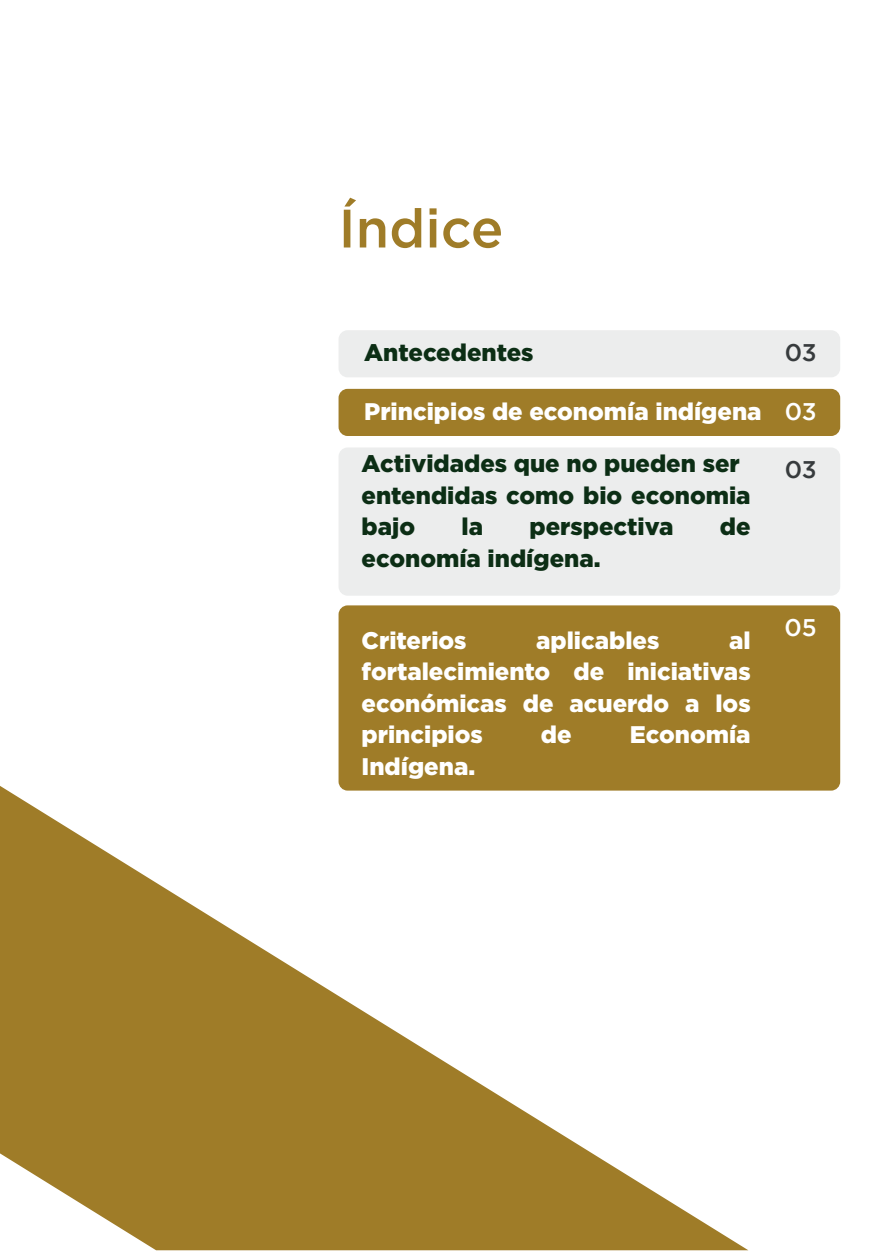
<style>
.page{position:relative;width:893px;height:1251px;background:#fff}
.page>*{position:absolute;margin:0;border:0;box-sizing:border-box;transform-origin:0 0}
.t1{font:500 54px "Gotham";color:#9f7c28}
.t2{font:900 24px/31.5px "Gotham";color:#fff;text-align:justify}
.t3{font:900 24px/31.5px "Gotham";color:#0c2e15}
.t4{font:500 24px "Gotham";color:#373b3d}
.t5{font:500 24px "Gotham";color:#fff}
</style>
<div class="page">
<div style="left:339px;top:330px;width:501px;height:47px;background:#eceded;border-radius:9px"></div>
<div style="left:339px;top:389px;width:501px;height:47px;background:#9f7c28;border-radius:9px"></div>
<div style="left:339px;top:447px;width:501px;height:148px;background:#eceded;border-radius:9px"></div>
<div style="left:339px;top:605px;width:501px;height:185px;background:#9f7c28;border-radius:9px"></div>
<svg style="left:0;top:644px;width:748px;height:605px"></svg>
<h1 class="t1" style="left:339px;top:198px;width:166px">Índice</h1>
<p class="t3" style="left:364px;top:336px;width:171px">Antecedentes</p>
<p class="t2" style="left:364px;top:394px;width:399px">Principios de economía indígena</p>
<p class="t3" style="left:362px;top:447px;width:391px">Actividades que no pueden ser entendidas como bio economia bajo</p>
<p class="t3" style="left:462px;top:510px;width:23px">la</p>
<p class="t3" style="left:530px;top:510px;width:145px">perspectiva</p>
<p class="t3" style="left:720px;top:510px;width:32px">de</p>
<p class="t3" style="left:362px;top:542px;width:241px">economía indígena.</p>
<p class="t2" style="left:362px;top:623px;width:391px;text-indent:367px">al fortalecimiento de iniciativas económicas de acuerdo a los principios</p>
<p class="t2" style="left:362px;top:623px;width:106px">Criterios</p>
<p class="t2" style="left:536px;top:623px;width:125px">aplicables</p>
<p class="t2" style="left:541px;top:718px;width:32px">de</p>
<p class="t2" style="left:630px;top:718px;width:122px">Economía</p>
<p class="t2" style="left:362px;top:749px;width:115px">Indígena.</p>
<p class="t4" style="left:785px;top:338px;width:33px">03</p>
<p class="t5" style="left:785px;top:397px;width:33px">03</p>
<p class="t4" style="left:785px;top:456px;width:33px">03</p>
<p class="t5" style="left:784px;top:613px;width:34px">05</p>
</div>
